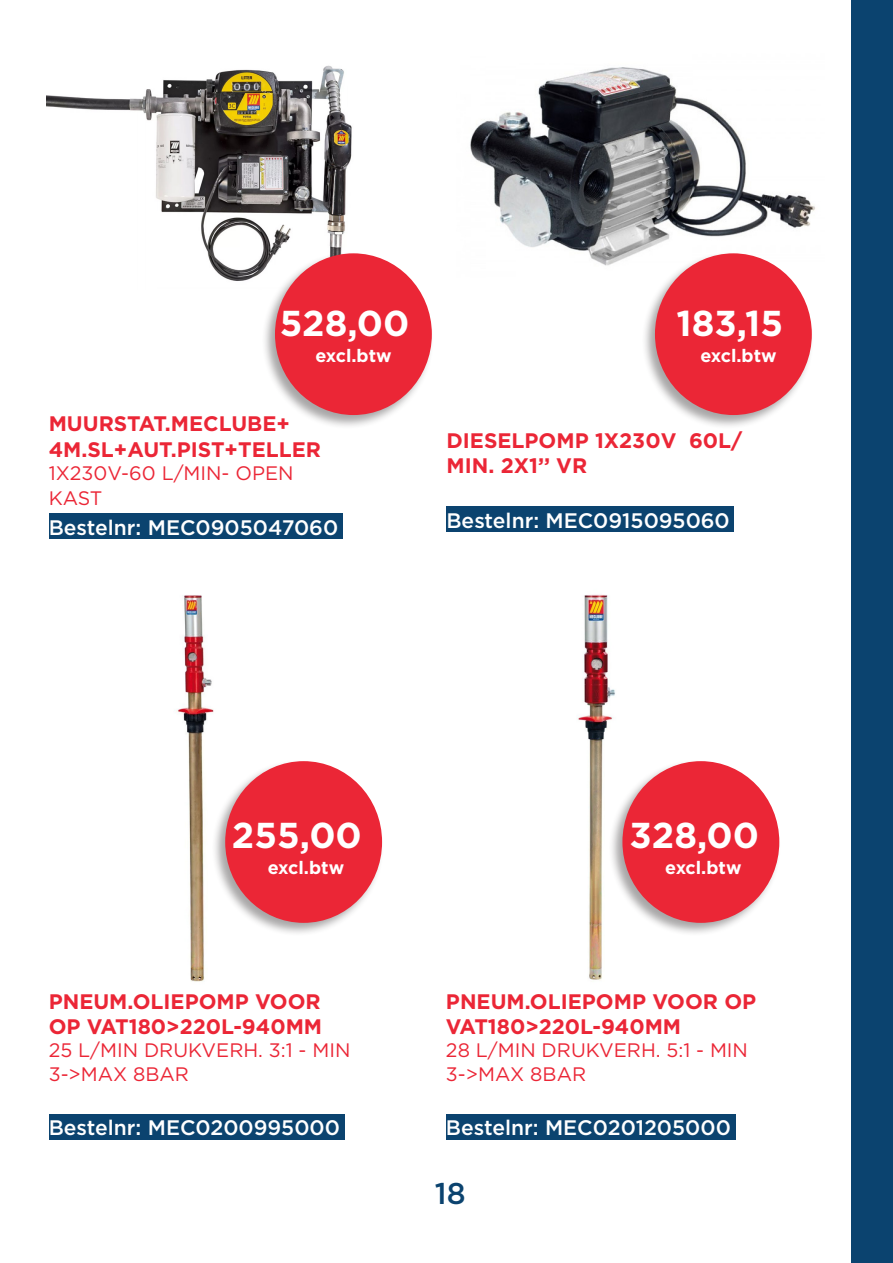
<style>
.page{position:relative;width:893px;height:1263px;background:#fff}
.page>*{position:absolute;margin:0;border:0;box-sizing:border-box;transform-origin:0 0}
.Prijs{font:700 36px "Gotham";color:#fff}
.t1{font:500 30px "Gotham";color:#0b436f}
.Omschrijving_1{font:700 21px/25.2px "Gotham";color:#eb2636}
.Bestelnummer{font:500 21px "Gotham";color:#fff}
.Omschrijving_1-2{font:19.5px/23.4px "Gotham";color:#eb2636}
.price{font:700 18px "Gotham";color:#fff}
</style>
<div class="page">
<div style="left:851px;top:0;width:42px;height:1263px;background:#0b436f"></div>
<img style="left:470px;top:67px;width:346px;height:199px">
<div style="left:641px;top:251px;width:173px;height:178px;background:#231f20;opacity:.4"></div>
<div style="left:655px;top:253px;width:157px;height:162px;background:#eb2636;border-radius:50%"></div>
<div style="left:446px;top:507px;width:288px;height:25px;background:#0b436f"></div>
<img style="left:47px;top:65px;width:305px;height:216px">
<div style="left:49px;top:514px;width:293px;height:25px;background:#0b436f"></div>
<img style="left:174px;top:595px;width:40px;height:387px">
<img style="left:577px;top:594px;width:38px;height:386px">
<div style="left:211px;top:759px;width:173px;height:178px;background:#231f20;opacity:.4"></div>
<div style="left:225px;top:761px;width:157px;height:162px;background:#eb2636;border-radius:50%"></div>
<div style="left:608px;top:759px;width:173px;height:178px;background:#231f20;opacity:.4"></div>
<div style="left:622px;top:761px;width:157px;height:162px;background:#eb2636;border-radius:50%"></div>
<div style="left:49px;top:1114px;width:295px;height:25px;background:#0b436f"></div>
<div style="left:446px;top:1114px;width:289px;height:25px;background:#0b436f"></div>
<div style="left:261px;top:251px;width:173px;height:178px;background:#231f20;opacity:.4"></div>
<div style="left:275px;top:253px;width:157px;height:162px;background:#eb2636;border-radius:50%"></div>
<p class="Prijs" style="left:280px;top:299px;width:131px">528,00</p>
<p class="price" style="left:315px;top:343px;width:78px">excl.btw</p>
<p class="Omschrijving_1" style="left:49px;top:411px;width:274px">MUURSTAT.MECLUBE+<br>4M.SL+AUT.PIST+TELLER</p>
<p class="Omschrijving_1-2" style="left:49px;top:460px;width:246px;line-height:25.2px">1X230V-60 L/MIN- OPEN<br>KAST</p>
<p class="Bestelnummer" style="left:49px;top:514px;width:291px">Bestelnr: MEC0905047060</p>
<p class="Prijs" style="left:676px;top:299px;width:108px">183,15</p>
<p class="price" style="left:700px;top:343px;width:78px">excl.btw</p>
<p class="Omschrijving_1" style="left:446px;top:427px;width:297px">DIESELPOMP 1X230V 60L/<br>MIN. 2X1’’ VR</p>
<p class="Bestelnummer" style="left:446px;top:506px;width:285px">Bestelnr: MEC0915095060</p>
<p class="Prijs" style="left:232px;top:811px;width:131px">255,00</p>
<p class="price" style="left:268px;top:855px;width:78px">excl.btw</p>
<p class="Omschrijving_1" style="left:49px;top:988px;width:275px">PNEUM.OLIEPOMP VOOR<br>OP VAT180&gt;220L-940MM</p>
<p class="Omschrijving_1-2" style="left:49px;top:1038px;width:303px">25 L/MIN DRUKVERH. 3:1 - MIN<br>3-&gt;MAX 8BAR</p>
<p class="Bestelnummer" style="left:49px;top:1114px;width:293px">Bestelnr: MEC0200995000</p>
<p class="Prijs" style="left:630px;top:811px;width:131px">328,00</p>
<p class="price" style="left:665px;top:855px;width:78px">excl.btw</p>
<p class="Omschrijving_1" style="left:446px;top:988px;width:312px">PNEUM.OLIEPOMP VOOR OP<br>VAT180&gt;220L-940MM</p>
<p class="Omschrijving_1-2" style="left:446px;top:1038px;width:304px">28 L/MIN DRUKVERH. 5:1 - MIN<br>3-&gt;MAX 8BAR</p>
<p class="Bestelnummer" style="left:446px;top:1114px;width:286px">Bestelnr: MEC0201205000</p>
<h2 class="t1" style="left:435px;top:1174px;width:32px">18</h2>
</div>
